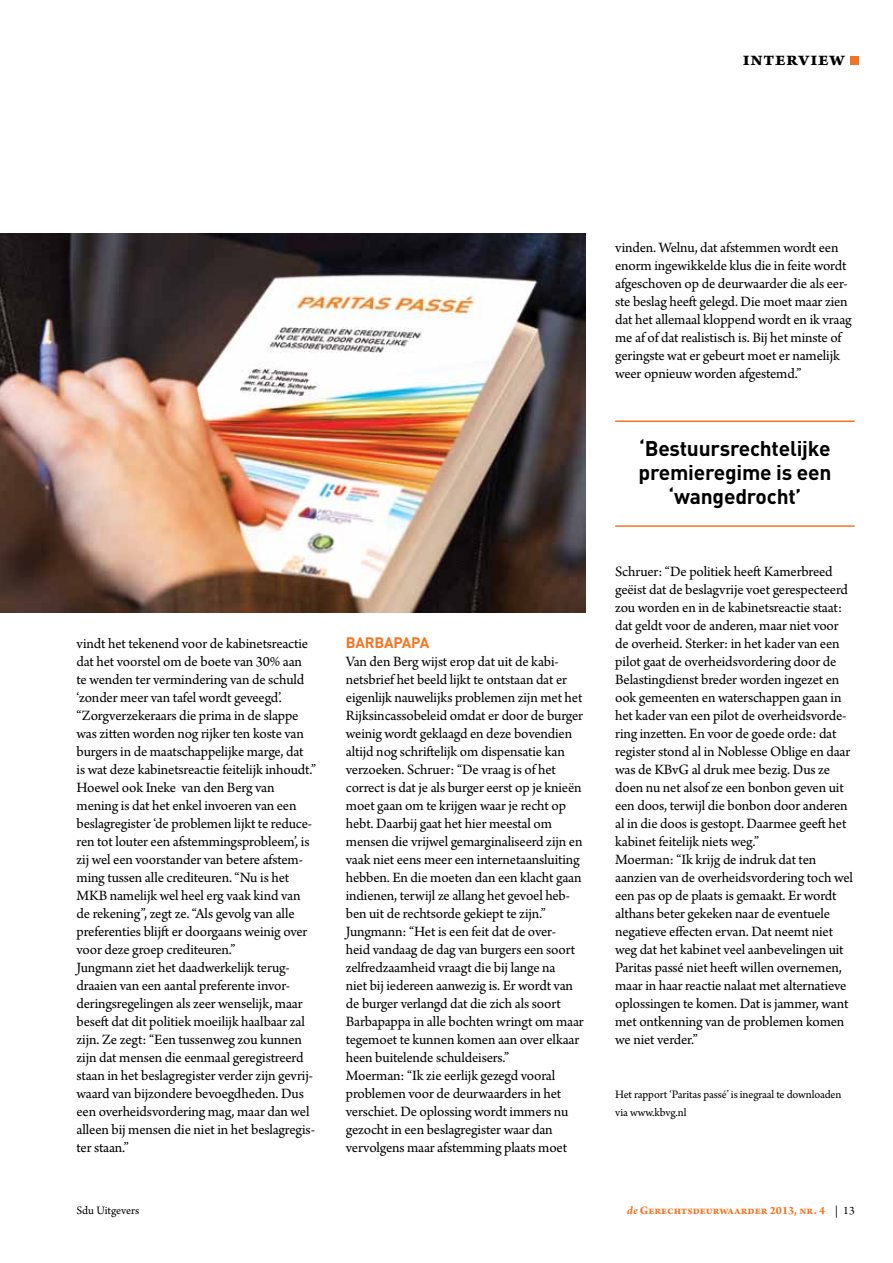
<style>
.page{position:relative;width:893px;height:1263px;background:#fff}
.page>*{position:absolute;margin:0;border:0;box-sizing:border-box;transform-origin:0 0}
.t1{font:700 21px/24px "DIN";letter-spacing:-.01em;color:#000;text-align:center}
.t2{font:700 21px "Arno Pro";letter-spacing:.03em;color:#000}
.t3{font:15px/18px "Arno Pro";letter-spacing:-.015em;color:#000}
.t4{font:700 15px "DIN";letter-spacing:-.015em;color:#f47421}
.t5{font:12px/18px "Arno Pro";letter-spacing:-.01em;color:#000}
.t6{font:700 12px "Arno Pro";color:#f47421}
.s1{font-style:italic}
.s2{font-weight:400;color:#000}
</style>
<div class="page">
<div style="left:850px;top:57px;width:9px;height:8px;background:#f47421"></div>
<hr style="left:615px;top:420px;width:240px;height:2px;background:#f47421">
<hr style="left:615px;top:525px;width:240px;height:2px;background:#f47421">
<img style="left:0;top:234px;width:585px;height:378px">
<h1 class="t2" style="left:743px;top:47px;width:104px">interview</h1>
<p class="t3" style="left:615px;top:239px;width:238px">vinden. Welnu, dat afstemmen wordt een enorm ingewikkelde klus die in feite wordt afgeschoven op de deurwaarder die als eer&shy;ste beslag heeft gelegd. Die moet maar zien dat het allemaal kloppend wordt en ik vraag me af of dat realistisch is. Bij het minste of geringste wat er gebeurt moet er namelijk weer opnieuw worden afgestemd.”</p>
<p class="t3" style="left:77px;top:635px;width:241px">vindt het tekenend voor de kabinetsreactie dat het voorstel om de boete van 30% aan te wenden ter vermindering van de schuld ‘zonder meer van tafel wordt geveegd’. “Zorgverzekeraars die prima in de slappe was zitten worden nog rijker ten koste van burgers in de maatschappelijke marge, dat<br>is wat deze kabinetsreactie feitelijk inhoudt.” Hoewel ook Ineke van den Berg van mening is dat het enkel invoeren van een beslagregister ‘de problemen lijkt te reduce&shy;ren tot louter een afstemmingsprobleem’, is zij wel een voorstander van betere afstem&shy;ming tussen alle crediteuren. “Nu is het MKB namelijk wel heel erg vaak kind van de rekening”, zegt ze. “Als gevolg van alle preferenties blijft er doorgaans weinig over voor deze groep crediteuren.”<br>Jungmann ziet het daadwerkelijk terug&shy;draaien van een aantal preferente invor&shy;deringsregelingen als zeer wenselijk, maar beseft dat dit politiek moeilijk haalbaar zal zijn. Ze zegt: “Een tussenweg zou kunnen zijn dat mensen die eenmaal geregistreerd staan in het beslagregister verder zijn gevrij&shy;waard van bijzondere bevoegdheden. Dus een overheidsvordering mag, maar dan wel alleen bij mensen die niet in het beslagregis&shy;ter staan.”</p>
<p class="t4" style="left:346px;top:633px;width:85px">Barbapapa</p>
<p class="t3" style="left:346px;top:653px;width:239px">Van den Berg wijst erop dat uit de kabi&shy;netsbrief het beeld lijkt te ontstaan dat er eigenlijk nauwelijks problemen zijn met het Rijksincassobeleid omdat er door de burger weinig wordt geklaagd en deze bovendien altijd nog schriftelijk om dispensatie kan verzoeken. Schruer: “De vraag is of het correct is dat je als burger eerst op je knieën moet gaan om te krijgen waar je recht op hebt. Daarbij gaat het hier meestal om mensen die vrijwel gemarginaliseerd zijn en vaak niet eens meer een internetaansluiting hebben. En die moeten dan een klacht gaan indienen, terwijl ze allang het gevoel heb&shy;ben uit de rechtsorde gekiept te zijn.” Jungmann: “Het is een feit dat de over&shy;heid vandaag de dag van burgers een soort zelfredzaamheid vraagt die bij lange na<br>niet bij iedereen aanwezig is. Er wordt van de burger verlangd dat die zich als soort Barbapappa in alle bochten wringt om maar tegemoet te kunnen komen aan over elkaar heen buitelende schuldeisers.”<br>Moerman: “Ik zie eerlijk gezegd vooral problemen voor de deurwaarders in het verschiet. De oplossing wordt immers nu gezocht in een beslagregister waar dan vervolgens maar afstemming plaats moet</p>
<h1 class="t1" style="left:638px;top:436px;width:194px">‘Bestuursrechtelijke premieregime is een ‘wangedrocht’</h1>
<p class="t3" style="left:615px;top:563px;width:239px">Schruer: “De politiek heeft Kamerbreed geëist dat de beslagvrije voet gerespecteerd zou worden en in de kabinetsreactie staat: dat geldt voor de anderen, maar niet voor de overheid. Sterker: in het kader van een pilot gaat de overheidsvordering door de Belastingdienst breder worden ingezet en ook gemeenten en waterschappen gaan in het kader van een pilot de overheidsvorde&shy;ring inzetten. En voor de goede orde: dat register stond al in Noblesse Oblige en daar was de KBvG al druk mee bezig. Dus ze doen nu net alsof ze een bonbon geven uit een doos, terwijl die bonbon door anderen al in die doos is gestopt. Daarmee geeft het kabinet feitelijk niets weg.”<br>Moerman: “Ik krijg de indruk dat ten aanzien van de overheidsvordering toch wel een pas op de plaats is gemaakt. Er wordt althans beter gekeken naar de eventuele negatieve effecten ervan. Dat neemt niet weg dat het kabinet veel aanbevelingen uit Paritas passé niet heeft willen overnemen, maar in haar reactie nalaat met alternatieve oplossingen te komen. Dat is jammer, want met ontkenning van de problemen komen we niet verder.”</p>
<p class="t5" style="left:615px;top:1086px;width:228px">Het rapport ‘Paritas passé’ is inegraal te downloaden via www.kbvg.nl</p>
<p class="t5" style="left:77px;top:1202px;width:64px">Sdu Uitgevers</p>
<p class="t6" style="left:627px;top:1204px;width:229px"><span class="s1">de</span> Gerechtsdeurwaarder 2013, nr. 4 <span class="s2">| 13</span></p>
</div>
